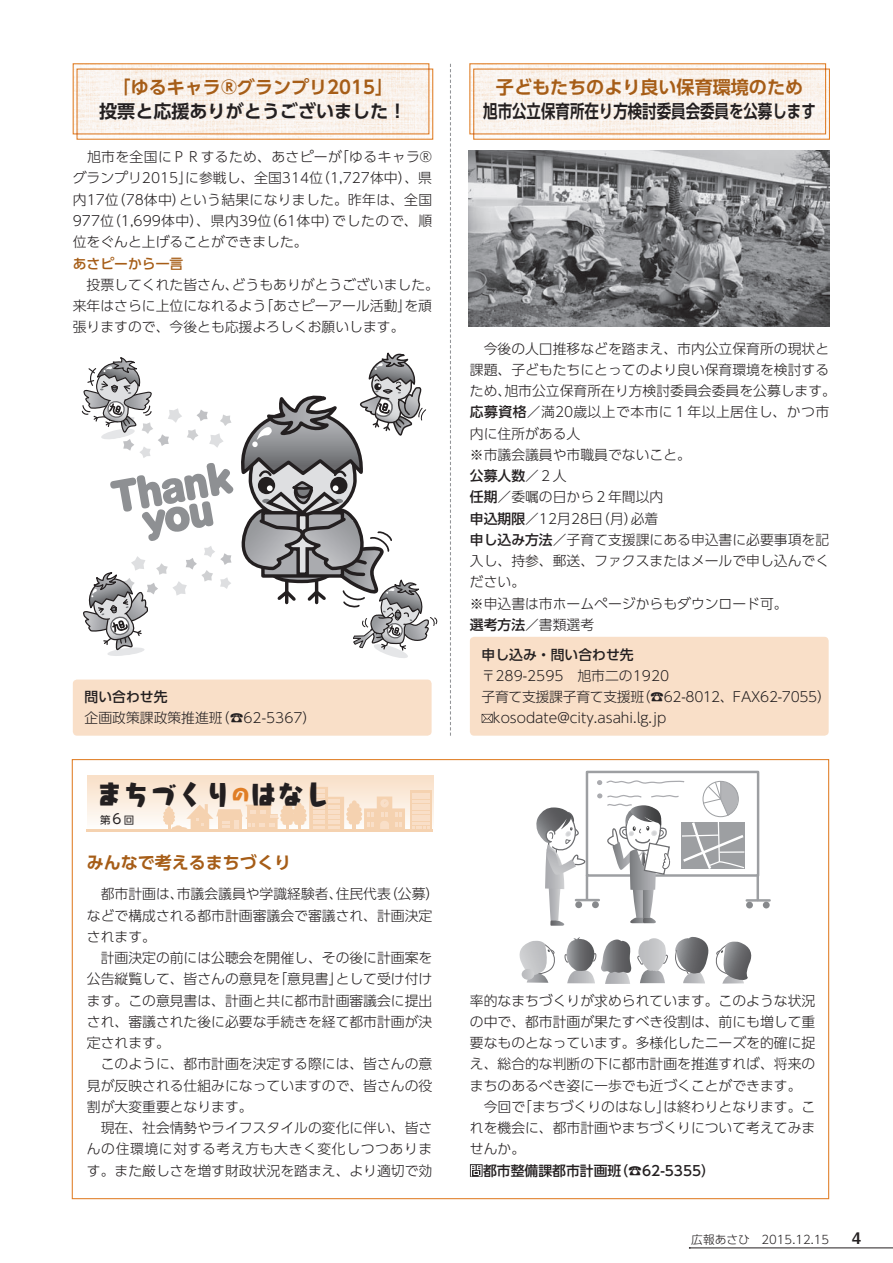
<style>
.page{position:relative;width:893px;height:1263px;background:#fff}
.page>*{position:absolute;margin:0;border:0;box-sizing:border-box;transform-origin:0 0}
.t1{font:27.15px "Kurokane Std EB";color:#231f20}
.t2{font:700 18px "UD Shin Go Pro De";color:#a65d17}
.t3{font:700 18px "UD Shin Go Pro De";color:#231f20;scale:.8 1}
.t4{font:700 18px "UD Shin Go Pro De";color:#231f20}
.t5{font:700 16.95px "UD Shin Go Pro De";color:#a65d17}
.t6{font:15.9px "Midashi Go Pro MB31";color:#231f20}
.t7{font:300 13.8px/21.3px "UD Shin Go Pro";color:#231f20}
.t8{font:300 13.8px/21.3px "UD Shin Go Pro";letter-spacing:.03em;color:#231f20}
.t9{font:500 13.8px "UD Shin Go Pro";color:#231f20}
.t10{font:300 13.8px/21.3px "UD Shin Go Pro";letter-spacing:.02em;color:#231f20}
.t11{font:500 13.8px "UD Shin Go Pro";color:#a65d17}
.t12{font:13.65px "UD Shin Go Pro";color:#231f20}
.t13{font:300 11.7px "UD Shin Go Pro";color:#231f20}
.t14{font:10.5px "UD Shin Go Pro";color:#231f20}
.s1{font-size:18.45px;color:#e07e26}
.s2{font-weight:500}
.s3{font-weight:300}
</style>
<div class="page">
<img style="left:471px;top:65px;width:353px;height:65px">
<div style="left:469px;top:63px;width:357px;height:71px;border:1px solid #e07e26"></div>
<img style="left:475px;top:71px;width:353px;height:67px">
<div style="left:473px;top:69px;width:357px;height:71px;border:1px solid #e07e26"></div>
<img style="left:75px;top:65px;width:352px;height:60px">
<div style="left:73px;top:63px;width:356px;height:71px;border:1px solid #e07e26"></div>
<img style="left:78px;top:71px;width:353px;height:67px">
<div style="left:76px;top:69px;width:357px;height:71px;border:1px solid #e07e26"></div>
<div style="left:73px;top:679px;width:359px;height:57px;background:#f9dfc8;border-radius:4px"></div>
<div style="left:470px;top:637px;width:359px;height:99px;background:#f9dfc8;border-radius:4px"></div>
<svg style="left:482px;top:714px;width:11px;height:9px"></svg>
<div style="left:87px;top:775px;width:346px;height:56px;background:linear-gradient(to bottom,#f9dec6,#fefefc)"></div>
<div style="left:410px;top:790px;width:22px;height:41px;background:#f5d2b0"></div>
<svg style="left:163px;top:787px;width:267px;height:42px;background:#f8e1cb"></svg>
<hr style="left:87px;top:829px;width:346px;height:2px;background:#f5d2b0">
<svg style="left:470px;top:1164px;width:13px;height:13px"></svg>
<img style="left:469px;top:150px;width:360px;height:177px">
<svg style="left:81px;top:352px;width:357px;height:306px"></svg>
<svg style="left:450px;top:64px;width:1px;height:672px"></svg>
<div style="left:586px;top:771px;width:173px;height:106px;border:2px solid #9d9fa2"></div>
<hr style="left:756px;top:876px;width:3px;height:24px;background:#9d9fa2">
<hr style="left:747px;top:899px;width:23px;height:3px;background:#9d9fa2">
<div style="left:763px;top:902px;width:7px;height:6px;background:#87898c;border-radius:50%"></div>
<svg style="left:519px;top:779px;width:234px;height:205px"></svg>
<hr style="left:690px;top:1247px;width:203px;height:1px;background:#231f20">
<h2 class="t2" style="left:113px;top:73px;width:282px">「ゆるキャラ®グランプリ2015「</h2>
<h2 class="t4" style="left:99px;top:96px;width:309px">投票と応援ありがとうございました!</h2>
<p class="t8" style="left:185px;top:146px;width:248px;text-indent:-112px">　旭市を全国にＰＲするため、あさピーが<br>に参戦し、全国314 （位 1,727体中）、県</p>
<p class="t7" style="left:335px;top:146px;width:98px">「ゆるキャラR</p>
<p class="t10" style="left:179px;top:167px;width:255px;text-indent:-106px">グランプリ2015」<br>という結果になりました。昨年は、全国</p>
<p class="t7" style="left:73px;top:188px;width:114px">内17 （位 78体中）</p>
<p class="t7" style="left:73px;top:210px;width:267px">977 （位 1,699体中）、県内39 （位 61体中）位をぐんと上げることができました。</p>
<p class="t11" style="left:73px;top:252px;width:112px">あさピーから一言</p>
<p class="t7" style="left:232px;top:273px;width:209px">どうもありがとうございました。</p>
<p class="t7" style="left:332px;top:210px;width:101px">でしたので、順</p>
<p class="t7" style="left:73px;top:273px;width:167px">　投票してくれた皆さん、</p>
<p class="t7" style="left:259px;top:295px;width:154px">「あさピーアール活動」</p>
<p class="t7" style="left:73px;top:295px;width:333px">来年はさらに上位になれるよう<br>張りますので、今後とも応援よろしくお願いします。</p>
<p class="t7" style="left:404px;top:295px;width:29px">を頑</p>
<p class="t9" style="left:85px;top:686px;width:84px">問い合わせ先</p>
<p class="t7" style="left:216px;top:707px;width:102px">)☎62-5367(</p>
<p class="t7" style="left:85px;top:707px;width:140px">企画政策課政策推進班</p>
<h1 class="t1" style="left:96px;top:773px;width:237px">まちづくり<span class="s1">の</span>はなし</h1>
<p class="t12" style="left:110px;top:808px;width:15px">６</p>
<p class="t14" style="left:100px;top:812px;width:12px">第</p>
<p class="t14" style="left:124px;top:812px;width:12px">回</p>
<p class="t5" style="left:87px;top:848px;width:206px">みんなで考えるまちづくり</p>
<p class="t7" style="left:384px;top:883px;width:57px">（公募(</p>
<p class="t7" style="left:177px;top:883px;width:167px">市議会議員や学識経験者、</p>
<p class="t7" style="left:336px;top:883px;width:57px">住民代表</p>
<p class="t7" style="left:87px;top:883px;width:98px">　都市計画は、</p>
<p class="t7" style="left:87px;top:904px;width:347px">などで構成される都市計画審議会で審議され、計画決定</p>
<p class="t7" style="left:87px;top:925px;width:71px">されます。</p>
<p class="t7" style="left:87px;top:947px;width:347px">　計画決定の前には公聴会を開催し、その後に計画案を</p>
<p class="t7" style="left:336px;top:968px;width:98px">として受け付け</p>
<p class="t7" style="left:273px;top:968px;width:71px">「意見書」</p>
<p class="t7" style="left:87px;top:968px;width:347px">公告縦覧して、皆さんの意見を<br>ます。この意見書は、計画と共に都市計画審議会に提出され、審議された後に必要な手続きを経て都市計画が決定されます。<br>　このように、都市計画を決定する際には、皆さんの意見が反映される仕組みになっていますので、皆さんの役割が大変重要となります。<br>　現在、社会情勢やライフスタイルの変化に伴い、皆さんの住環境に対する考え方も大きく変化しつつあります。また厳しさを増す財政状況を踏まえ、より適切で効</p>
<h2 class="t2" style="left:496px;top:73px;width:309px">子どもたちのより良い保育環境のため</h2>
<h2 class="t3" style="left:483px;top:96px;width:417px">旭市公立保育所在り方検討委員会委員を公募します</h2>
<p class="t7" style="left:470px;top:337px;width:361px">　今後の人口推移などを踏まえ、市内公立保育所の現状と</p>
<p class="t7" style="left:470px;top:358px;width:361px">課題、子どもたちにとってのより良い保育環境を検討する</p>
<p class="t7" style="left:504px;top:380px;width:333px">旭市公立保育所在り方検討委員会委員を公募します。</p>
<p class="t7" style="left:470px;top:380px;width:43px">ため、</p>
<p class="t8" style="left:470px;top:401px;width:361px"><span class="s2">応募資格</span>／満20歳以上で本市に１年以上居住し、かつ市</p>
<p class="t7" style="left:470px;top:422px;width:112px">内に住所がある人</p>
<p class="t7" style="left:470px;top:443px;width:223px">※市議会議員や市職員でないこと。</p>
<p class="t9" style="left:470px;top:465px;width:98px">公募人数<span class="s3">／２人</span></p>
<p class="t7" style="left:470px;top:486px;width:195px"><span class="s2">任期</span>／委嘱の日から２年間以内</p>
<p class="t7" style="left:631px;top:507px;width:29px">必着</p>
<p class="t7" style="left:470px;top:507px;width:361px"><span class="s2">申込期限</span>／12月28 （日月）<br><span class="s2">申し込み方法</span>／子育て支援課にある申込書に必要事項を記入し、持参、郵送、ファクスまたはメールで申し込んでください。<br>※申込書は市ホームページからもダウンロード可。<br><span class="s2">選考方法</span>／書類選考</p>
<p class="t9" style="left:482px;top:643px;width:154px">申し込み・問い合わせ先</p>
<p class="t7" style="left:637px;top:664px;width:196px;text-indent:-155px">〒289-2595　旭市二の1920<br>（☎62-8012、FAX62-7055(</p>
<p class="t7" style="left:493px;top:686px;width:175px;text-indent:-11px">子育て支援課子育て支援班kosodate@city.asahi l g. .jp</p>
<p class="t7" style="left:470px;top:989px;width:347px">率的なまちづくりが求められています。このような状況</p>
<p class="t7" style="left:470px;top:1010px;width:347px">の中で、都市計画が果たすべき役割は、前にも増して重</p>
<p class="t7" style="left:470px;top:1032px;width:347px">要なものとなっています。多様化したニーズを的確に捉</p>
<p class="t7" style="left:470px;top:1053px;width:347px">え、総合的な判断の下に都市計画を推進すれば、将来の</p>
<p class="t7" style="left:470px;top:1074px;width:333px">まちのあるべき姿に一歩でも近づくことができます。</p>
<p class="t7" style="left:663px;top:1095px;width:154px">は終わりとなります。こ</p>
<p class="t7" style="left:518px;top:1095px;width:154px">「まちづくりのはなし」</p>
<p class="t7" style="left:470px;top:1095px;width:347px">　今回で<br>れを機会に、都市計画やまちづくりについて考えてみませんか。</p>
<p class="t9" style="left:483px;top:1159px;width:140px">都市整備課都市計画班</p>
<p class="t9" style="left:614px;top:1159px;width:102px">)☎62-5355(</p>
<p class="t13" style="left:691px;top:1230px;width:60px">広報あさひ</p>
<p class="t13" style="left:761px;top:1230px;width:69px">2015.12.15</p>
<p class="t6" style="left:852px;top:1225px;width:10px">4</p>
</div>
